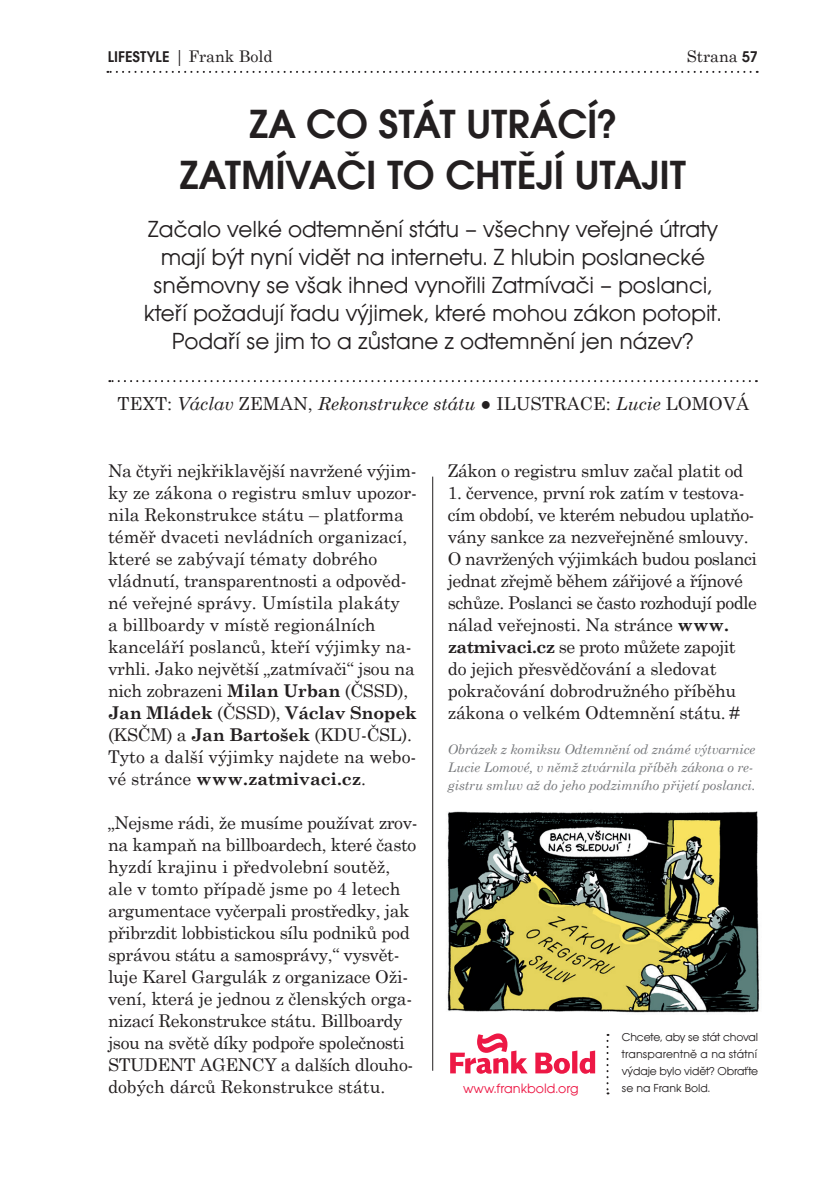
<style>
.page{position:relative;width:823px;height:1191px;background:#fff}
.page>*{position:absolute;margin:0;border:0;box-sizing:border-box;transform-origin:0 0}
.t1{font:600 42px/50.4px "Avant Garde Gothic Itc TEE";color:#231f20;text-align:center}
.t2{font:24px/28px "Avant Garde Gothic Itc TEE";color:#231f20;text-align:center}
.t3{font:italic 18px "Century Schoolbook";color:#231f20}
.t4{font:18px "Century Schoolbook";color:#231f20}
.t5{font:17.6px/22px "Century Schoolbook";letter-spacing:-.015em;color:#231f20}
.t6{font:600 16px "Avant Garde Gothic Itc TEE";color:#231f20}
.t7{font:16px "Century Schoolbook";color:#231f20}
.t8{font:14px "Avant Garde Gothic Itc TEE";color:#ed1845}
.t9{font:italic 13.2px/18px "Century Schoolbook";letter-spacing:-.01em;color:#76787b}
.t10{font:12px/17px "Avant Garde Gothic Itc TEE";color:#231f20;text-align:justify}
.s1{font-family:"Minion Pro";font-weight:400}
.s2{font-family:"Century Schoolbook";font-weight:400}
.s3{font-family:"Avant Garde Gothic Itc TEE";font-weight:600}
.s4{font-style:normal}
.s5{font-style:italic}
.s6{font-weight:700}
.s7{font-size:18px}
</style>
<div class="page">
<svg style="left:107px;top:71px;width:643px;height:2px"></svg>
<hr style="left:432px;top:476px;width:1px;height:594px;background:#231f20">
<svg style="left:109px;top:380px;width:640px;height:2px"></svg>
<svg style="left:535px;top:1050px;width:59px;height:23px"></svg>
<svg style="left:450px;top:1033px;width:77px;height:41px"></svg>
<svg style="left:606px;top:1034px;width:2px;height:60px"></svg>
<img style="left:447px;top:811px;width:312px;height:202px">
<p class="t6" style="left:108px;top:48px;width:166px">LIFESTYLE <span class="s1">|</span> <span class="s2">Frank Bold</span></p>
<p class="t7" style="left:686px;top:43px;width:72px">Strana <span class="s3">57</span></p>
<h1 class="t1" style="left:179px;top:99px;width:507px">ZA CO STÁT UTRÁCÍ?<br>ZATMÍVAČI TO CHTĚJÍ UTAJIT</h1>
<p class="t2" style="left:144px;top:215px;width:579px">Začalo velké odtemnění státu – všechny veřejné útraty mají být nyní vidět na internetu. Z hlubin poslanecké sněmovny se však ihned vynořili Zatmívači – poslanci, kteří požadují řadu výjimek, které mohou zákon potopit.<br>Podaří se jim to a zůstane z odtemnění jen název?</p>
<p class="t3" style="left:117px;top:390px;width:400px"><span class="s4">TEXT:</span> Václav <span class="s4">ZEMAN,</span> Rekonstrukce státu <span class="s4">● ilustra</span></p>
<p class="t4" style="left:579px;top:389px;width:170px">ce: <span class="s5">Lucie</span> LOMOVÁ</p>
<p class="t5" style="left:108px;top:458px;width:310px">Na čtyři nejkřiklavější navržené výjim&shy;ky ze zákona o registru smluv upozor&shy;nila Rekonstrukce státu – platforma téměř dvaceti nevládních organizací, které se zabývají tématy dobrého vládnutí, transparentnosti a odpověd&shy;né veřejné správy. Umístila plakáty<br>a billboardy v místě regionálních kanceláří poslanců, kteří výjimky na&shy;vrhli. Jako největší „zatmívači“ jsou na nich zobrazeni <span class="s6">Milan Urban</span> (ČSSD), <span class="s6">Jan Mládek</span> (ČSSD), <span class="s6">Václav Snopek </span>(KSČM) a <span class="s6">Jan Bartošek</span> (KDU-ČSL).<br>Tyto a další výjimky najdete na webo&shy;vé stránce <span class="s6">www.zatmivaci.cz</span>.</p>
<p class="t5" style="left:108px;top:810px;width:311px">„Nejsme rádi, že musíme používat zrov&shy;na kampaň na billboardech, které často hyzdí krajinu i předvolební soutěž, ale v tomto případě jsme po 4 letech argumentace vyčerpali prostředky, jak přibrzdit lobbistickou sílu podniků pod správou státu a samosprávy,“ vysvět&shy;luje Karel Gargulák z organizace Oži&shy;vení, která je jednou z členských orga&shy;nizací Rekonstrukce státu. Billboardy jsou na světě díky podpoře společnosti Stud</p>
<p class="t5" style="left:108px;top:1052px;width:306px;text-indent:49px">ent Ag ency a dalších dlouho&shy;dobých dárců Rekonstrukce státu.</p>
<p class="t5" style="left:447px;top:458px;width:297px">Zákon o registru smluv začal platit od</p>
<p class="t5" style="left:447px;top:480px;width:311px">1. července, první rok zatím v testova&shy;cím období, ve kterém nebudou uplatňo&shy;vány sankce za nezveřejněné smlouvy.<br>O navržených výjimkách budou poslanci jednat zřejmě během zářijové a říjnové schůze. Poslanci se často rozhodují podle nálad veřejnosti. Na stránce <span class="s6">www. zatmivaci.cz</span> se proto můžete zapojit do jejich přesvědčování a sledovat pokračování dobrodružného příběhu zákona o velkém Odtemnění státu. <span class="s7">#</span></p>
<p class="t9" style="left:447px;top:740px;width:309px">Obrázek z komiksu Odtemnění od známé výtvarnice<br>Lucie Lomové, v němž ztvárnila příběh zákona o re&shy;gistru smluv až do jeho podzimního přijetí poslanci.</p>
<p class="t10" style="left:621px;top:1028px;width:138px">Chcete, aby se stát choval transparentně a na státní výdaje bylo vidět? Obraťte</p>
<p class="t8" style="left:463px;top:1080px;width:117px">www.frankbold.org</p>
<p class="t10" style="left:621px;top:1079px;width:90px">se na Frank Bold.</p>
</div>
